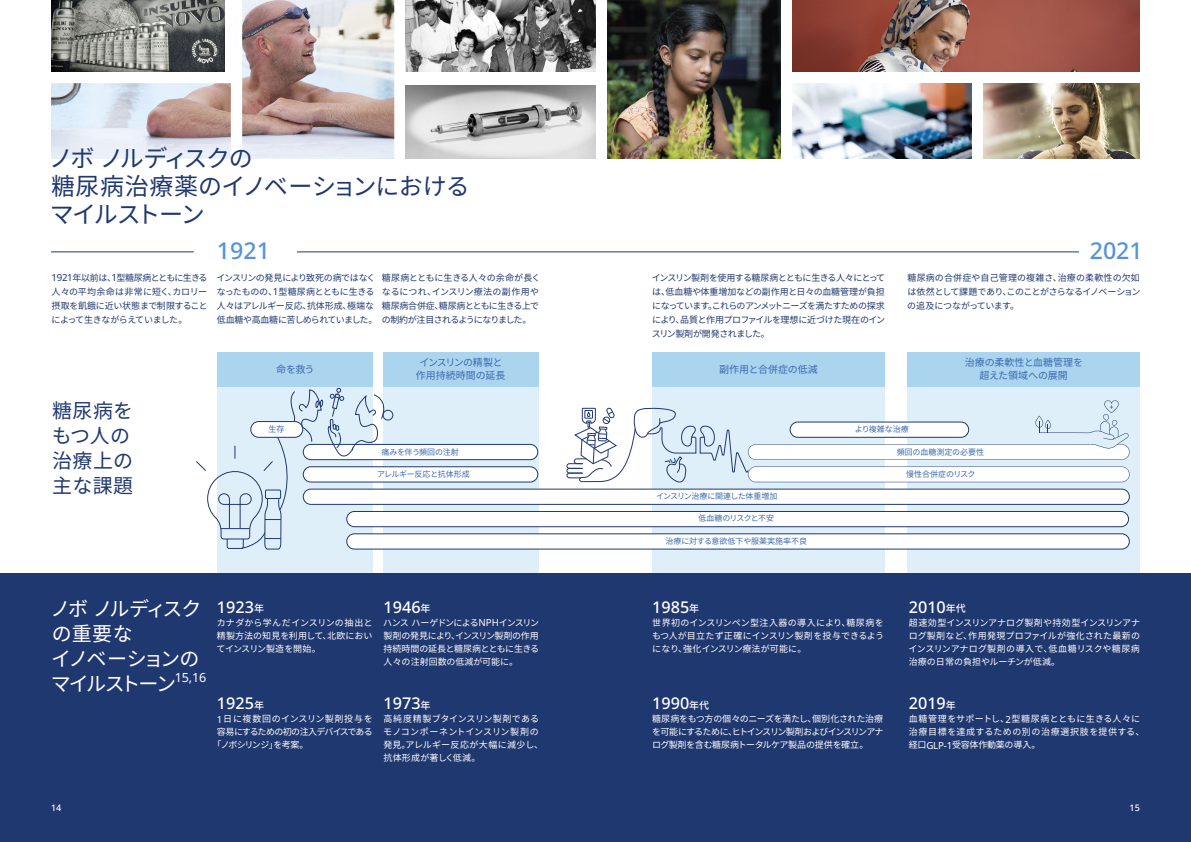
<style>
.page{position:relative;width:1191px;height:842px;background:#fff}
.page>*{position:absolute;margin:0;border:0;box-sizing:border-box;transform-origin:0 0}
.t1{font:24px/28px "Noto Sans CJ Kjp";letter-spacing:-.04em;color:#203870}
.t2{font:500 23.2px "Apis";color:#5494d5}
.t3{font:20px/25px "Noto Sans CJ Kjp";letter-spacing:-.1em;color:#fff}
.t4{font:20px/25px "Noto Sans CJ Kjp";letter-spacing:.02em;color:#203870}
.t5{font:500 16.2px "Apis";color:#fff}
.t6{font:12.6px "Apis";color:#fff}
.t7{font:10px/13px "Noto Sans CJ Kjp";letter-spacing:-.01em;color:#3b69b0;text-align:center}
.t8{font:9px/14px "Noto Sans CJ Kjp";letter-spacing:-.04em;color:#203870;text-align:justify}
.t9{font:9px/13px "Noto Sans CJ Kjp";letter-spacing:-.005em;color:#fff;text-align:justify}
.t10{font:9px/13px "Noto Sans CJ Kjp";letter-spacing:.035em;color:#fff}
.t11{font:9px/13px "Noto Sans CJ Kjp";letter-spacing:.025em;color:#fff}
.t12{font:9px "Noto Sans CJ Kjp";letter-spacing:-.09em;color:#fff}
.t13{font:9px "Noto Sans CJ Kjp";letter-spacing:.075em;color:#fff}
.t14{font:9px "Noto Sans CJ Kjp";letter-spacing:-.075em;color:#fff}
.t15{font:500 9px "Apis";color:#fff}
.t16{font:8px "Noto Sans CJ Kjp";letter-spacing:-.015em;color:#3b69b0}
.t17{font:8px "Noto Sans CJ Kjp";letter-spacing:-.08em;color:#3b69b0}
.s1{font-family:"Apis";font-size:9.7px}
.s2{font-family:"Noto Sans CJ Kjp";font-size:10px}
</style>
<div class="page">
<div style="left:217px;top:386px;width:156px;height:219px;background:#dfeff9"></div>
<div style="left:383px;top:386px;width:155px;height:219px;background:#dfeff9"></div>
<div style="left:652px;top:386px;width:232px;height:219px;background:#dfeff9"></div>
<div style="left:907px;top:386px;width:233px;height:219px;background:#dfeff9"></div>
<div style="left:0;top:573px;width:1191px;height:269px;background:#203870"></div>
<img style="left:405px;top:0;width:190px;height:71px">
<img style="left:405px;top:85px;width:190px;height:74px">
<img style="left:51px;top:0;width:343px;height:159px">
<img style="left:792px;top:0;width:348px;height:71px">
<img style="left:792px;top:83px;width:179px;height:76px">
<img style="left:983px;top:83px;width:157px;height:76px">
<img style="left:607px;top:0;width:173px;height:159px">
<div style="left:383px;top:352px;width:156px;height:34px;background:#abd4ee"></div>
<div style="left:652px;top:352px;width:232px;height:34px;background:#abd4ee"></div>
<div style="left:907px;top:352px;width:233px;height:34px;background:#abd4ee"></div>
<div style="left:217px;top:352px;width:156px;height:34px;background:#abd4ee"></div>
<hr style="left:51px;top:252px;width:143px;height:1px;background:#203870">
<hr style="left:297px;top:252px;width:782px;height:1px;background:#203870">
<svg style="left:196px;top:369px;width:933px;height:181px"></svg>
<h1 class="t1" style="left:49px;top:145px;width:422px">ノボノルディスクの<br>糖尿病治療薬のイノベーションにおけるマイルストーン</h1>
<h2 class="t2" style="left:217px;top:235px;width:55px">1921</h2>
<h2 class="t2" style="left:1089px;top:235px;width:55px">2021</h2>
<p class="t8" style="left:52px;top:271px;width:158px"><span class="s1">1921</span>年以前は、<span class="s1">1</span>型糖尿病とともに生きる人々の平均余命は非常に短く、カロリー摂取を飢餓に近い状態まで制限することによって生きながらえていました。</p>
<p class="t8" style="left:217px;top:271px;width:162px;text-align:left">インスリンの発見により致死の病ではなくなったものの、<span class="s1">1</span>型糖尿病とともに生きる人々はアレルギー反応、抗体形成、極端な低血糖や高血糖に苦しめられていました。</p>
<p class="t8" style="left:652px;top:271px;width:235px">インスリン製剤を使用する糖尿病とともに生きる人々にとっては、低血糖や体重増加などの副作用と日々の血糖管理が負担になっています。これらのアンメットニーズを満たすための探求により、品質と作用プロファイルを理想に近づけた現在のインスリン製剤が開発されました。</p>
<p class="t8" style="left:907px;top:271px;width:235px">糖尿病の合併症や自己管理の複雑さ、治療の柔軟性の欠如は依然として課題であり、このことがさらなるイノベーションの追及につながっています。</p>
<p class="t8" style="left:382px;top:271px;width:160px;text-align:left">糖尿病とともに生きる人々の余命が長くなるにつれ、インスリン療法の副作用や糖尿病合併症、糖尿病とともに生きる上での制約が注目されるようになりました。</p>
<p class="t7" style="left:416px;top:356px;width:91px">インスリンの精製と作用持続時間の延長</p>
<p class="t7" style="left:719px;top:363px;width:100px">副作用と合併症の低減</p>
<p class="t7" style="left:964px;top:356px;width:120px">治療の柔軟性と血糖管理を超えた領域への展開</p>
<p class="t7" style="left:276px;top:363px;width:40px">命を救う</p>
<h3 class="t4" style="left:52px;top:399px;width:83px">糖尿病をもつ人の治療上の主な課題</h3>
<p class="t16" style="left:268px;top:424px;width:17px">生存</p>
<p class="t16" style="left:381px;top:447px;width:79px">痛みを伴う頻回の注射</p>
<p class="t16" style="left:855px;top:425px;width:55px">より複雑な治療</p>
<p class="t16" style="left:896px;top:447px;width:89px">頻回の血糖測定の必要性</p>
<p class="t16" style="left:377px;top:470px;width:94px">アレルギー反応と抗体形成</p>
<p class="t16" style="left:906px;top:470px;width:71px">慢性合併症のリスク</p>
<p class="t16" style="left:656px;top:492px;width:123px">インスリン治療に関連した体重増加</p>
<p class="t17" style="left:698px;top:514px;width:77px">低血糖のリスクと不安</p>
<p class="t16" style="left:665px;top:537px;width:143px">治療に対する意欲低下や服薬実施率不良</p>
<h3 class="t3" style="left:50px;top:597px;width:152px">ノボノルディスクの重要な<br>イノベーションのマイルストーン</h3>
<h3 class="t6" style="left:175px;top:668px;width:33px">15,16</h3>
<h3 class="t5" style="left:217px;top:595px;width:49px">1923<span class="s2">年</span></h3>
<p class="t9" style="left:216px;top:616px;width:158px">カナダから学んだインスリンの抽出と精製方法の知見を利用して、北欧においてインスリン製造を開始。</p>
<h3 class="t5" style="left:217px;top:692px;width:49px">1925<span class="s2">年</span></h3>
<p class="t13" style="left:217px;top:714px;width:157px"><span class="s1">1</span>日に複数回のインスリン製剤投与を</p>
<p class="t12" style="left:217px;top:727px;width:157px">容易にするための初の注入デバイスである</p>
<p class="t14" style="left:213px;top:740px;width:98px">「ノボシリンジ」を考案。</p>
<h3 class="t5" style="left:383px;top:595px;width:49px">1946<span class="s2">年</span></h3>
<p class="t9" style="left:383px;top:616px;width:158px">ハンスハーゲドンによる<span class="s1">NPH</span>インスリン製剤の発見により、インスリン製剤の作用持続時間の延長と糖尿病とともに生きる人々の注射回数の低減が可能に。</p>
<h3 class="t5" style="left:383px;top:692px;width:49px">1973<span class="s2">年</span></h3>
<p class="t11" style="left:383px;top:713px;width:161px">高純度精製ブタインスリン製剤であるモノコンポーネントインスリン製剤の発見。アレルギー反応が大幅に減少し、抗体形成が著しく低減。</p>
<h3 class="t5" style="left:652px;top:595px;width:49px">1985<span class="s2">年</span></h3>
<p class="t9" style="left:652px;top:616px;width:233px">世界初のインスリンペン型注入器の導入により、糖尿病をもつ人が目立たず正確にインスリン製剤を投与できるようになり、強化インスリン療法が可能に。</p>
<h3 class="t5" style="left:652px;top:692px;width:59px">1990<span class="s2">年代</span></h3>
<p class="t9" style="left:652px;top:713px;width:233px">糖尿病をもつ方の個々のニーズを満たし、個別化された治療を可能にするために、ヒトインスリン製剤およびインスリンアナログ製剤を含む糖尿病トータルケア製品の提供を確立。</p>
<h3 class="t5" style="left:909px;top:595px;width:59px">2010<span class="s2">年代</span></h3>
<p class="t9" style="left:908px;top:616px;width:233px">超速効型インスリンアナログ製剤や持効型インスリンアナログ製剤など、作用発現プロファイルが強化された最新のインスリンアナログ製剤の導入で、低血糖リスクや糖尿病治療の日常の負担やルーチンが低減。</p>
<h3 class="t5" style="left:909px;top:692px;width:49px">2019<span class="s2">年</span></h3>
<p class="t10" style="left:909px;top:713px;width:237px">血糖管理をサポートし、<span class="s1">2</span>型糖尿病とともに生きる人々に治療目標を達成するための別の治療選択肢を提供する、経口<span class="s1">GLP-1</span>受容体作動薬の導入。</p>
<p class="t15" style="left:51px;top:802px;width:12px">14</p>
<p class="t15" style="left:1129px;top:802px;width:12px">15</p>
</div>
